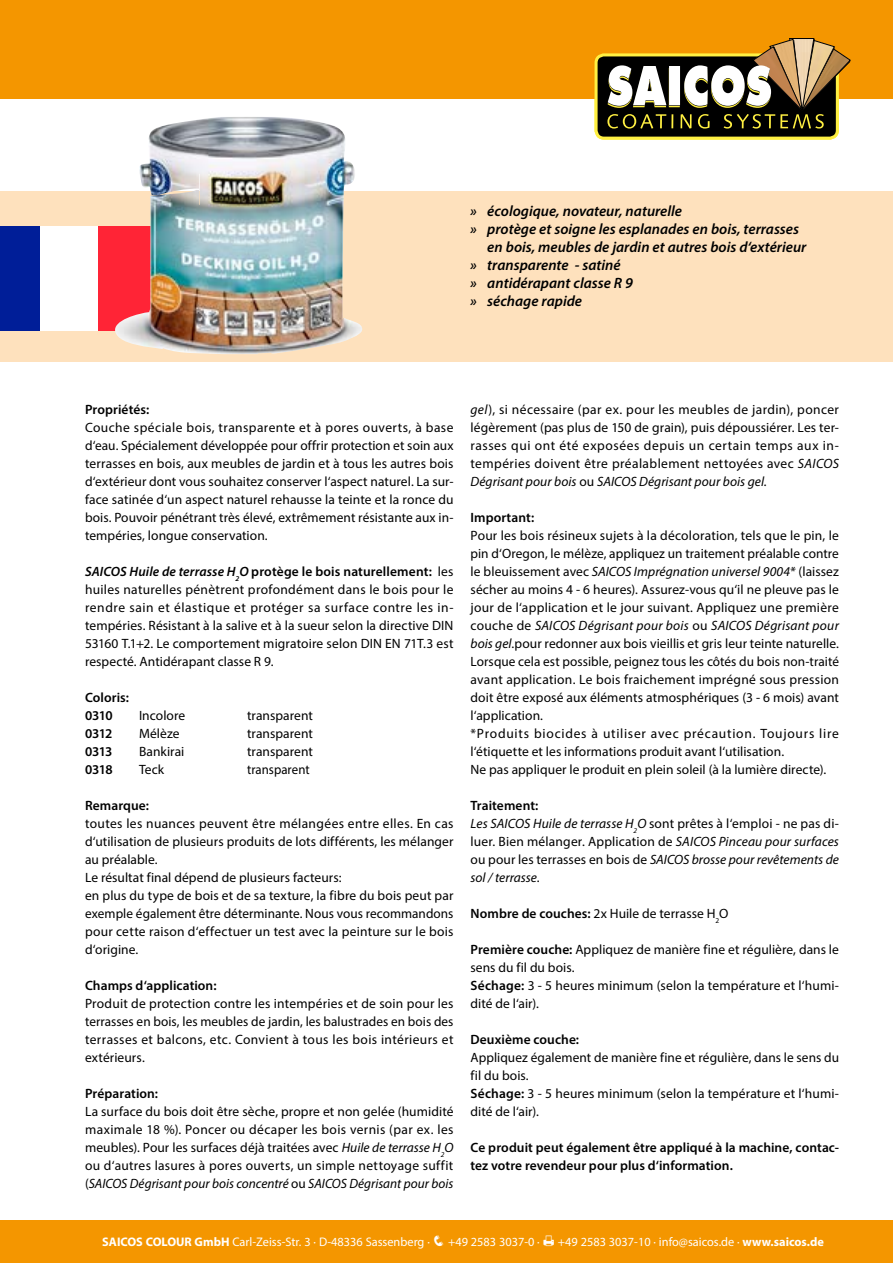
<style>
.page{position:relative;width:893px;height:1263px;background:#fff}
.page>*{position:absolute;margin:0;border:0;box-sizing:border-box;transform-origin:0 0}
.t1{font:italic 600 15px "Myriad Pro";color:#000}
.t2{font:13.5px/18px "Myriad Pro";letter-spacing:.01em;color:#000;text-align:justify}
.t3{font:600 13.5px/18px "Myriad Pro";letter-spacing:.005em;color:#000}
.t4{font:italic 13.5px/18px "Myriad Pro";color:#000}
.t5{font:13.5px "Myriad Pro";letter-spacing:.01em;color:#000;scale:.95 1}
.t6{font:12.45px "Myriad Pro";color:#fff}
.s1{font-weight:600;font-style:italic}
.s2{font-weight:600}
.s3{font-style:italic}
.s4{font-weight:600;font-style:normal}
.s5{font-style:normal}
.s6{font-weight:700}
</style>
<div class="page">
<div style="left:0;top:191px;width:893px;height:170px;background:#fee1bd"></div>
<div style="left:0;top:0;width:893px;height:99px;background:#f49600"></div>
<div style="left:596px;top:55px;width:241px;height:83px;background:#000;border-radius:8px"></div>
<div style="left:594px;top:53px;width:245px;height:87px;border:3px solid #fff042;border-radius:8px"></div>
<svg style="left:607px;top:38px;width:243px;height:91px"></svg>
<div style="left:0;top:1220px;width:893px;height:43px;background:#f49600"></div>
<div style="left:0;top:226px;width:40px;height:104px;background:#001e98"></div>
<div style="left:40px;top:226px;width:58px;height:104px;background:#fff"></div>
<div style="left:98px;top:226px;width:58px;height:104px;background:#ff2436"></div>
<img style="left:111px;top:117px;width:251px;height:237px">
<p class="t1" style="left:470px;top:201px;width:213px">» écologique, novateur, naturelle</p>
<p class="t1" style="left:470px;top:219px;width:330px">» protège et soigne les esplanades en bois, terrasses</p>
<p class="t1" style="left:487px;top:237px;width:321px">en bois, meubles de jardin et autres bois d‘extérieur</p>
<p class="t1" style="left:470px;top:255px;width:152px">» transparente - satiné</p>
<p class="t1" style="left:470px;top:273px;width:164px">» antidérapant classe R 9</p>
<p class="t1" style="left:470px;top:291px;width:113px">» séchage rapide</p>
<p class="t3" style="left:85px;top:400px;width:66px">Propriétés:</p>
<p class="t2" style="left:85px;top:418px;width:370px">Couche spéciale bois, transparente et à pores ouverts, à base d‘eau. Spécialement développée pour offrir protection et soin aux terrasses en bois, aux meubles de jardin et à tous les autres bois d‘extérieur dont vous souhaitez conserver l‘aspect naturel. La sur&shy;face satinée d‘un aspect naturel rehausse la teinte et la ronce du bois. Pouvoir pénétrant très élevé, extrêmement résistante aux in&shy;tempéries, longue conservation.</p>
<p class="t2" style="left:85px;top:562px;width:370px"><span class="s1">SAICOS Huile de terrasse H</span><sub>2</sub> <span class="s1">O</span> <span class="s2">protège le bois naturellement:</span> les huiles naturelles pénètrent profondément dans le bois pour le rendre sain et élastique et protéger sa surface contre les in&shy;tempéries. Résistant à la salive et à la sueur selon la directive DIN 53160 T.1+2. Le comportement migratoire selon DIN EN 71T.3 est respecté. Antidérapant classe R 9.</p>
<p class="t3" style="left:85px;top:688px;width:46px">Coloris:<br>0310</p>
<p class="t2" style="left:139px;top:706px;width:48px">Incolore</p>
<p class="t2" style="left:247px;top:706px;width:67px">transparent</p>
<p class="t3" style="left:85px;top:724px;width:29px">0312</p>
<p class="t2" style="left:139px;top:724px;width:42px">Mélèze</p>
<p class="t2" style="left:247px;top:724px;width:67px">transparent</p>
<p class="t3" style="left:85px;top:742px;width:29px">0313</p>
<p class="t2" style="left:139px;top:742px;width:47px">Bankirai</p>
<p class="t2" style="left:247px;top:742px;width:67px">transparent</p>
<p class="t3" style="left:85px;top:760px;width:29px">0318</p>
<p class="t2" style="left:139px;top:760px;width:27px">Teck</p>
<p class="t5" style="left:247px;top:761px;width:67px">transparent</p>
<p class="t3" style="left:85px;top:796px;width:66px">Remarque:</p>
<p class="t2" style="left:85px;top:814px;width:370px;text-align:left">toutes les nuances peuvent être mélangées entre elles. En cas d‘utilisation de plusieurs produits de lots différents, les mélanger au préalable.<br>Le résultat final dépend de plusieurs facteurs:<br>en plus du type de bois et de sa texture, la fibre du bois peut par exemple également être déterminante. Nous vous recommandons pour cette raison d‘effectuer un test avec la peinture sur le bois d‘origine.</p>
<p class="t3" style="left:85px;top:976px;width:133px">Champs d‘application:</p>
<p class="t2" style="left:85px;top:994px;width:370px">Produit de protection contre les intempéries et de soin pour les terrasses en bois, les meubles de jardin, les balustrades en bois des terrasses et balcons, etc. Convient à tous les bois intérieurs et extérieurs.</p>
<p class="t3" style="left:85px;top:1084px;width:75px">Préparation:</p>
<p class="t2" style="left:85px;top:1102px;width:370px">La surface du bois doit être sèche, propre et non gelée (humidité maximale 18 %). Poncer ou décaper les bois vernis (par ex. les meubles). Pour les surfaces déjà traitées avec <span class="s3">Huile de terrasse H</span><sub>2</sub> <span class="s3">O </span>ou d‘autres lasures à pores ouverts, un simple nettoyage suffit (<span class="s3">SAICOS Dégrisant pour bois concentré</span> ou <span class="s3">SAICOS Dégrisant pour bois</span></p>
<p class="t2" style="left:470px;top:400px;width:370px"><span class="s3">gel</span>), si nécessaire (par ex. pour les meubles de jardin), poncer légèrement (pas plus de 150 de grain), puis dépoussiérer. Les ter&shy;rasses qui ont été exposées depuis un certain temps aux in&shy;tempéries doivent être préalablement nettoyées avec <span class="s3">SAICOS Dégrisant pour bois</span> ou <span class="s3">SAICOS Dégrisant pour bois gel.</span></p>
<p class="t3" style="left:470px;top:508px;width:65px">Important:</p>
<p class="t2" style="left:470px;top:526px;width:370px;text-align:left">Pour les bois résineux sujets à la décoloration, tels que le pin, le pin d‘Oregon, le mélèze, appliquez un traitement préalable contre le bleuissement avec <span class="s3">SAICOS Imprégnation universel 9004*</span> (laissez sécher au moins 4 - 6 heures). Assurez-vous qu‘il ne pleuve pas le jour de l‘application et le jour suivant. Appliquez une première couche de <span class="s3">SAICOS Dégrisant pour bois</span> ou <span class="s3">SAICOS Dégrisant pour bois gel</span>.pour redonner aux bois vieillis et gris leur teinte naturelle.<br>Lorsque cela est possible, peignez tous les côtés du bois non-traité avant application. Le bois fraichement imprégné sous pression doit être exposé aux éléments atmosphériques (3 - 6 mois) avant l‘application.<br>*Produits biocides à utiliser avec précaution. Toujours lire l‘étiquette et les informations produit avant l‘utilisation.<br>Ne pas appliquer le produit en plein soleil (à la lumière directe).</p>
<p class="t4" style="left:470px;top:796px;width:370px"><span class="s4">Traitement:<br></span>Les SAICOS Huile de terrasse H<sub>2</sub> O <span class="s5">sont prêtes à l‘emploi - ne pas di&shy;luer. Bien mélanger. Application de</span> SAICOS Pinceau pour surfaces <span class="s5">ou pour les terrasses en bois de</span> SAICOS brosse pour revêtements de sol / terrasse<span class="s5">.</span></p>
<p class="t2" style="left:470px;top:904px;width:260px"><span class="s2">Nombre de couches:</span> 2x Huile de terrasse H<sub>2</sub>O</p>
<p class="t2" style="left:470px;top:940px;width:370px;text-align:left"><span class="s2">Première couche:</span> Appliquez de manière fine et régulière, dans le sens du fil du bois.<br><span class="s2">Séchage:</span> 3 - 5 heures minimum (selon la température et l‘humi&shy;dité de l‘air).</p>
<p class="t3" style="left:471px;top:1030px;width:110px">Deuxième couche:</p>
<p class="t2" style="left:470px;top:1048px;width:370px;text-align:left">Appliquez également de manière fine et régulière, dans le sens du fil du bois.<br><span class="s2">Séchage:</span> 3 - 5 heures minimum (selon la température et l‘humi&shy;dité de l‘air).</p>
<p class="t3" style="left:470px;top:1138px;width:370px">Ce produit peut également être appliqué à la machine, contac&shy;tez votre revendeur pour plus d‘information.</p>
<p class="t6" style="left:102px;top:1234px;width:439px"><span class="s6">SAICOS COLOUR GmbH</span> Carl-Zeiss-Str. 3 · D-48336 Sassenberg · ❑ +49 2583 3037-0 ·</p>
<p class="t6" style="left:558px;top:1234px;width:267px">+49 2583 3037-10 · info@saicos.de · <span class="s6">www.saicos.de</span></p>
</div>
